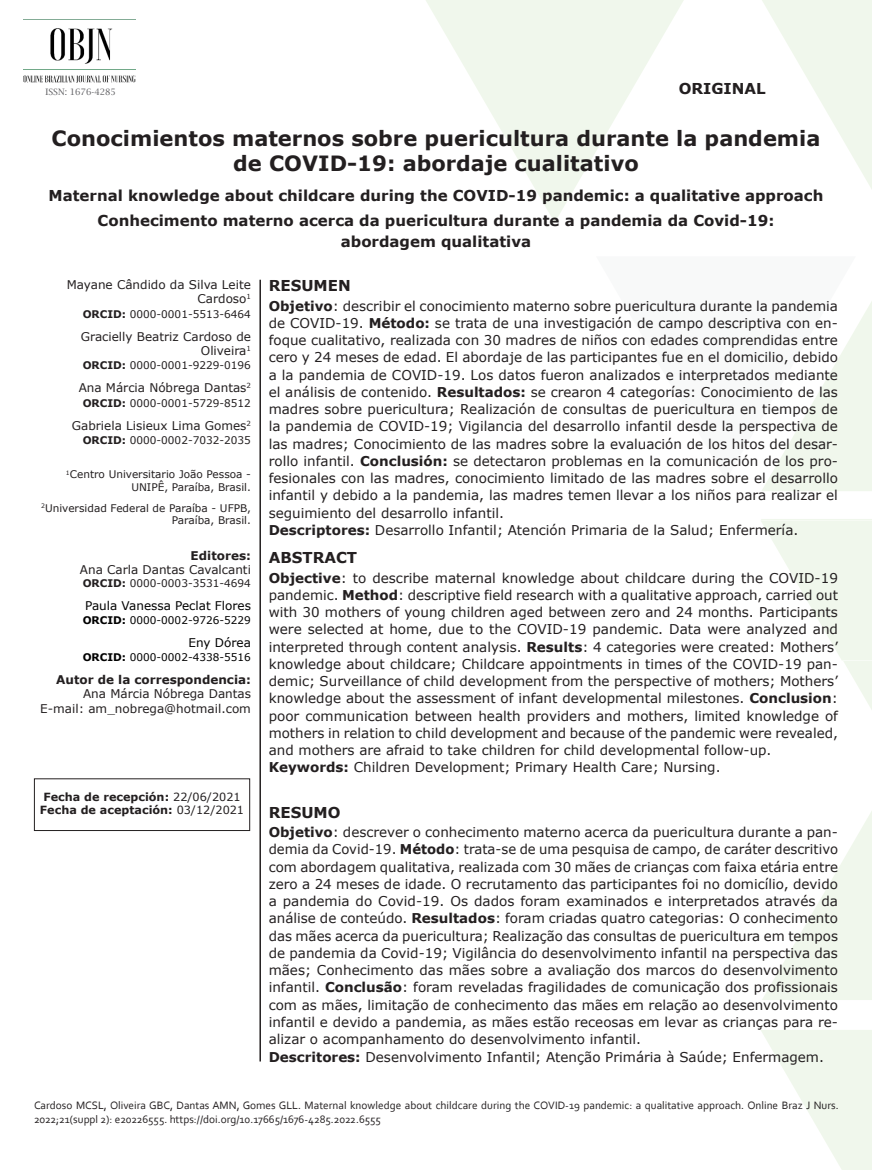
<style>
.page{position:relative;width:872px;height:1170px;background:#fff}
.page>*{position:absolute;margin:0;border:0;box-sizing:border-box;transform-origin:0 0}
.ArticleTitle{font:700 21px/25.2px "Verdana";color:#231f20;text-align:center}
.ArticleTitle-Trans1{font:700 15px/21px "Verdana";color:#231f20;text-align:center}
.ArticleTitle-Trans2{font:700 15px "Verdana";color:#231f20}
.AbstractTitle-Trans2{font:700 15px "Verdana";color:#231f20}
.AbstractTitle{font:700 15px "Verdana";color:#231f20}
.AbstractTitle-Trans1{font:700 15px "Verdana";color:#231f20}
.Abstract-Trans1{font:13.5px/17.2px "Verdana";color:#231f20;text-align:justify}
.Abstract{font:13.5px/17.2px "Verdana";color:#231f20;text-align:justify}
.Abstract-Trans2{font:13.5px/17.2px "Verdana";color:#231f20;text-align:justify}
.Keywords{font:13.5px "Verdana";color:#231f20}
.Keywords-Trans1{font:13.5px "Verdana";color:#231f20}
.Keywords-Trans2{font:13.5px "Verdana";color:#231f20}
.Authors{font:12px/14.4px "Verdana";color:#231f20;text-align:right}
.fnEdited-byTitle{font:12px/14.4px "Verdana";color:#231f20;text-align:right}
.fnEdited-by{font:12px "Verdana";color:#000}
.HowToCite{font:11.25px/13.5px "Corbel";color:#231f20}
.History{font:700 11.25px/13.5px "Verdana";color:#231f20;text-align:center}
.Affiliations{font:10.5px/12.6px "Verdana";color:#231f20;text-align:right}
.Authors-2{font:10.5px "Verdana";color:#231f20}
.fnEdited-by-2{font:10.5px "Verdana";color:#000}
.fnEdited-byTitle-2{font:10.5px "Verdana";color:#231f20}
.t1{font:8.85px "Lucida Bright";color:#636366}
.s1{font-weight:700}
.s2{font-weight:400}
</style>
<div class="page">
<svg style="left:762px;top:0;width:110px;height:189px"></svg>
<svg style="left:761px;top:1030px;width:111px;height:139px"></svg>
<div style="left:704px;top:94px;width:62px;height:15px;background:#fff"></div>
<svg style="left:426px;top:0;width:258px;height:222px;fill:#f3f8ef"></svg>
<div style="left:762px;top:301px;width:110px;height:190px;background:#f0f7ec"></div>
<svg style="left:763px;top:811px;width:109px;height:188px"></svg>
<svg style="left:762px;top:301px;width:94px;height:179px"></svg>
<img style="left:24px;top:28px;width:111px;height:55px">
<svg style="left:761px;top:519px;width:111px;height:191px"></svg>
<hr style="left:259px;top:280px;width:2px;height:781px;background:#231f20">
<p class="t1" style="left:46px;top:87px;width:72px">ISSN: 1676-4285</p>
<p class="ArticleTitle-Trans1" style="left:679px;top:78px;width:88px">ORIGINAL</p>
<p class="ArticleTitle" style="left:52px;top:125px;width:770px">Conocimientos maternos sobre puericultura durante la pandemia de COVID-19: abordaje cualitativo</p>
<p class="ArticleTitle-Trans2" style="left:49px;top:184px;width:776px">Maternal knowledge about childcare during the COVID-19 pandemic: a qualitative approach</p>
<p class="ArticleTitle-Trans1" style="left:97px;top:209px;width:678px">Conhecimento materno acerca da puericultura durante a pandemia da Covid-19: abordagem qualitativa</p>
<p class="Authors" style="left:67px;top:277px;width:186px">Mayane Cândido da Silva Leite<br>Cardoso<sup>1</sup></p>
<p class="Authors-2" style="left:83px;top:307px;width:170px"><span class="s1">ORCID:</span> 0000-0001-5513-6464</p>
<p class="Authors" style="left:81px;top:329px;width:172px">Gracielly Beatriz Cardoso de<br>Oliveira<sup>1</sup></p>
<p class="Authors-2" style="left:83px;top:358px;width:170px"><span class="s1">ORCID:</span> 0000-0001-9229-0196</p>
<p class="Authors" style="left:79px;top:380px;width:174px">Ana Márcia Nóbrega Dantas<sup>2</sup></p>
<p class="Authors-2" style="left:83px;top:396px;width:170px"><span class="s1">ORCID:</span> 0000-0001-5729-8512</p>
<p class="Authors" style="left:72px;top:418px;width:181px">Gabriela Lisieux Lima Gomes<sup>2</sup></p>
<p class="Authors-2" style="left:83px;top:433px;width:170px"><span class="s1">ORCID:</span> 0000-0002-7032-2035</p>
<p class="Affiliations" style="left:66px;top:467px;width:187px"><sup>1</sup>Centro Universitario João Pessoa -<br>UNIPÊ, Paraíba, Brasil.</p>
<p class="Affiliations" style="left:41px;top:501px;width:211px"><sup>2</sup>Universidad Federal de Paraíba - UFPB,<br>Paraíba, Brasil.</p>
<p class="fnEdited-byTitle" style="left:80px;top:548px;width:173px"><span class="s1">Editores:<br></span>Ana Carla Dantas Cavalcanti</p>
<p class="fnEdited-byTitle-2" style="left:83px;top:576px;width:170px"><span class="s1">ORCID:</span> 0000-0003-3531-4694</p>
<p class="fnEdited-by" style="left:85px;top:597px;width:167px">Paula Vanessa Peclat Flores</p>
<p class="fnEdited-by-2" style="left:83px;top:613px;width:170px"><span class="s1">ORCID:</span> 0000-0002-9726-5229</p>
<p class="fnEdited-by" style="left:188px;top:634px;width:64px">Eny Dórea</p>
<p class="fnEdited-by-2" style="left:83px;top:650px;width:170px"><span class="s1">ORCID:</span> 0000-0002-4338-5516</p>
<p class="fnEdited-byTitle" style="left:40px;top:672px;width:212px"><span class="s1">Autor de la correspondencia:<br></span>Ana Márcia Nóbrega Dantas<br>E-mail: am_nobrega@hotmail.com</p>
<p class="History" style="left:40px;top:789px;width:206px">Fecha de recepción: <span class="s2">22/06/2021<br></span>Fecha de aceptación: <span class="s2">03/12/2021</span></p>
<p class="AbstractTitle" style="left:269px;top:275px;width:83px">RESUMEN</p>
<p class="Abstract" style="left:269px;top:297px;width:571px"><span class="s1">Objetivo</span>: describir el conocimiento materno sobre puericultura durante la pandemia de COVID-19. <span class="s1">Método:</span> se trata de una investigación de campo descriptiva con en&shy;foque cualitativo, realizada con 30 madres de niños con edades comprendidas entre cero y 24 meses de edad. El abordaje de las participantes fue en el domicilio, debido a la pandemia de COVID-19. Los datos fueron analizados e interpretados mediante el análisis de contenido. <span class="s1">Resultados:</span> se crearon 4 categorías: Conocimiento de las madres sobre puericultura; Realización de consultas de puericultura en tiempos de la pandemia de COVID-19; Vigilancia del desarrollo infantil desde la perspectiva de las madres; Conocimiento de las madres sobre la evaluación de los hitos del desar&shy;rollo infantil. <span class="s1">Conclusión:</span> se detectaron problemas en la comunicación de los pro&shy;fesionales con las madres, conocimiento limitado de las madres sobre el desarrollo infantil y debido a la pandemia, las madres temen llevar a los niños para realizar el seguimiento del desarrollo infantil.</p>
<p class="Keywords" style="left:269px;top:520px;width:531px"><span class="s1">Descriptores:</span> Desarrollo Infantil; Atención Primaria de la Salud; Enfermería.</p>
<p class="AbstractTitle-Trans2" style="left:269px;top:547px;width:90px">ABSTRACT</p>
<p class="Abstract-Trans2" style="left:269px;top:569px;width:571px"><span class="s1">Objective</span>: to describe maternal knowledge about childcare during the COVID-19 pandemic. <span class="s1">Method</span>: descriptive field research with a qualitative approach, carried out with 30 mothers of young children aged between zero and 24 months. Participants were selected at home, due to the COVID-19 pandemic. Data were analyzed and interpreted through content analysis. <span class="s1">Results</span>: 4 categories were created: Mothers’ knowledge about childcare; Childcare appointments in times of the COVID-19 pan&shy;demic; Surveillance of child development from the perspective of mothers; Mothers’ knowledge about the assessment of infant developmental milestones. <span class="s1">Conclusion</span>: poor communication between health providers and mothers, limited knowledge of mothers in relation to child development and because of the pandemic were revealed, and mothers are afraid to take children for child developmental follow-up.</p>
<p class="Keywords-Trans2" style="left:269px;top:758px;width:453px"><span class="s1">Keywords:</span> Children Development; Primary Health Care; Nursing.</p>
<p class="AbstractTitle-Trans1" style="left:269px;top:801px;width:73px">RESUMO</p>
<p class="Abstract-Trans1" style="left:269px;top:823px;width:571px"><span class="s1">Objetivo</span>: descrever o conhecimento materno acerca da puericultura durante a pan&shy;demia da Covid-19. <span class="s1">Método</span>: trata-se de uma pesquisa de campo, de caráter descritivo com abordagem qualitativa, realizada com 30 mães de crianças com faixa etária entre zero a 24 meses de idade. O recrutamento das participantes foi no domicílio, devido a pandemia do Covid-19. Os dados foram examinados e interpretados através da análise de conteúdo. <span class="s1">Resultados</span>: foram criadas quatro categorias: O conhecimento das mães acerca da puericultura; Realização das consultas de puericultura em tempos de pandemia da Covid-19; Vigilância do desenvolvimento infantil na perspectiva das mães; Conhecimento das mães sobre a avaliação dos marcos do desenvolvimento infantil. <span class="s1">Conclusão</span>: foram reveladas fragilidades de comunicação dos profissionais com as mães, limitação de conhecimento das mães em relação ao desenvolvimento infantil e devido a pandemia, as mães estão receosas em levar as crianças para re&shy;alizar o acompanhamento do desenvolvimento infantil.</p>
<p class="Keywords-Trans1" style="left:269px;top:1047px;width:557px"><span class="s1">Descritores:</span> Desenvolvimento Infantil; Atenção Primária à Saúde; Enfermagem.</p>
<p class="HowToCite" style="left:34px;top:1098px;width:806px">Cardoso MCSL, Oliveira GBC, Dantas AMN, Gomes GLL. Maternal knowledge about childcare during the COVID-19 pandemic: a qualitative approach. Online Braz J Nurs.<br>2022;21(suppl 2): e20226555. https://doi.org/10.17665/1676-4285.2022.6555</p>
</div>
